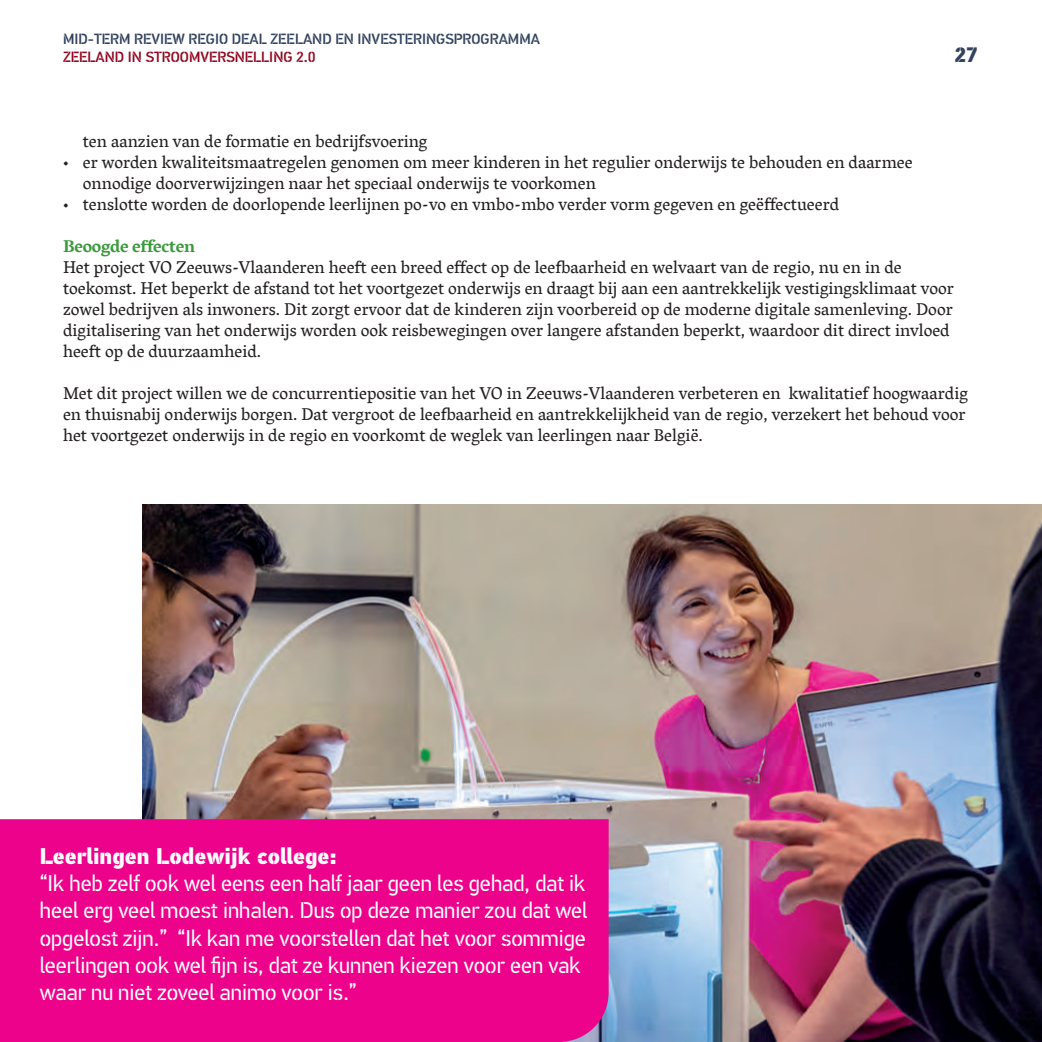
<style>
.page{position:relative;width:1042px;height:1042px;background:#fff}
.page>*{position:absolute;margin:0;border:0;box-sizing:border-box;transform-origin:0 0}
.t1{font:22.75px/27.3px "PF Din Stencil";color:#fff}
.t2{font:900 22.75px "PF Din Stencil";color:#fff}
.t3{font:900 21px "PF Din Stencil";color:#32435e}
.brood_tekst{font:17.5px/21px "Vesper Pro";color:#231f20}
.brood_inspring_4_-4{font:17.5px/21px "Vesper Pro";color:#231f20}
.brood_inspring_4_-4-2{font:700 17.5px "Vesper Pro";letter-spacing:-.015em;color:#3a9a3b}
.t4{font:500 14.88px "PF Din Stencil";color:#32435e}
.t5{font:500 14.88px "PF Din Stencil";color:#910821}
</style>
<div class="page">
<img style="left:142px;top:504px;width:900px;height:538px">
<div style="left:0;top:819px;width:609px;height:223px;background:#ed028c"></div>
<p class="t4" style="left:63px;top:31px;width:478px">MID-TERM REVIEW REGIO DEAL ZEELAND EN INVESTERINGSPROGRAMMA</p>
<p class="t5" style="left:63px;top:48px;width:254px">ZEELAND IN STROOMVERSNELLING 2.0</p>
<p class="t3" style="left:954px;top:42px;width:24px">27</p>
<p class="brood_inspring_4_-4" style="left:83px;top:130px;width:346px">ten aanzien van de formatie en bedrijfsvoering</p>
<p class="brood_inspring_4_-4" style="left:83px;top:151px;width:831px;text-indent:-20px">• er worden kwaliteitsmaatregelen genomen om meer kinderen in het regulier onderwijs te behouden en daarmee onnodige doorverwijzingen naar het speciaal onderwijs te voorkomen</p>
<p class="brood_inspring_4_-4" style="left:63px;top:193px;width:777px">• tenslotte worden de doorlopende leerlijnen po-vo en vmbo-mbo verder vorm gegeven en geëffectueerd</p>
<p class="brood_inspring_4_-4-2" style="left:63px;top:234px;width:133px">Beoogde effecten</p>
<p class="brood_tekst" style="left:63px;top:256px;width:892px">Het project VO Zeeuws-Vlaanderen heeft een breed effect op de leefbaarheid en welvaart van de regio, nu en in de toekomst. Het beperkt de afstand tot het voortgezet onderwijs en draagt bij aan een aantrekkelijk vestigingsklimaat voor zowel bedrijven als inwoners. Dit zorgt ervoor dat de kinderen zijn voorbereid op de moderne digitale samenleving. Door digitalisering van het onderwijs worden ook reisbewegingen over langere afstanden beperkt, waardoor dit direct invloed heeft op de duurzaamheid.</p>
<p class="brood_tekst" style="left:63px;top:382px;width:906px">Met dit project willen we de concurrentiepositie van het VO in Zeeuws-Vlaanderen verbeteren en kwalitatief hoogwaardig en thuisnabij onderwijs borgen. Dat vergroot de leefbaarheid en aantrekkelijkheid van de regio, verzekert het behoud voor het voortgezet onderwijs in de regio en voorkomt de weglek van leerlingen naar België.</p>
<p class="t2" style="left:40px;top:841px;width:299px">Leerlingen Lodewijk college:</p>
<p class="t1" style="left:40px;top:870px;width:549px">“Ik heb zelf ook wel eens een half jaar geen les gehad, dat ik heel erg veel moest inhalen. Dus op deze manier zou dat wel opgelost zijn.” “Ik kan me voorstellen dat het voor sommige leerlingen ook wel fijn is, dat ze kunnen kiezen voor een vak waar nu niet zoveel animo voor is.”</p>
</div>
